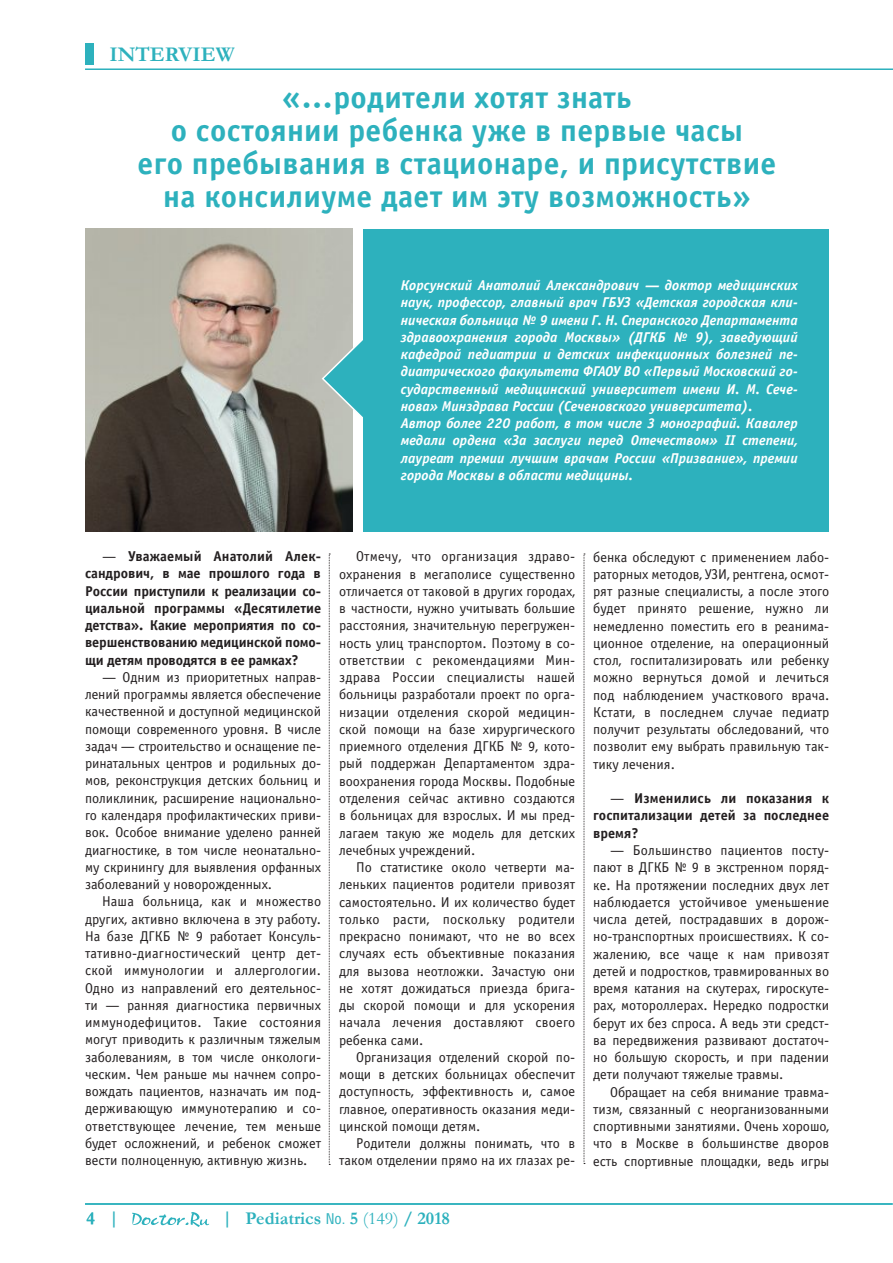
<style>
.page{position:relative;width:893px;height:1263px;background:#fff}
.page>*{position:absolute;margin:0;border:0;box-sizing:border-box;transform-origin:0 0}
.t1{font:700 31.5px/33px "Officina Sans C";letter-spacing:.01em;color:#2db1bd;text-align:center}
.t2{font:700 21px "Garamond";color:#2db1bd}
.t3{font:700 18px "Garamond";color:#2db1bd}
.t4{font:14.25px/17.2px "Officina Sans C";color:#231f20;text-align:justify}
.t5{font:italic 700 14.25px/17.2px "Officina Sans C";color:#fff}
.t6{font:700 14.25px/17.2px "Officina Sans C";letter-spacing:-.005em;color:#231f20;text-align:justify}
.s1{font-weight:400}
.s2{font-family:"Helios Cond";font-weight:400;font-size:15px}
</style>
<div class="page">
<hr style="left:85px;top:1203px;width:808px;height:2px;background:#2db1bd">
<svg style="left:132px;top:1212px;width:77px;height:15px"></svg>
<hr style="left:85px;top:68px;width:808px;height:2px;background:#2db1bd">
<div style="left:85px;top:43px;width:9px;height:21px;background:#2db1bd"></div>
<img style="left:85px;top:229px;width:267px;height:302px">
<svg style="left:321px;top:332px;width:42px;height:92px"></svg>
<div style="left:363px;top:229px;width:466px;height:302px;background:#2db1bd"></div>
<svg style="left:329px;top:554px;width:1px;height:611px"></svg>
<svg style="left:584px;top:554px;width:1px;height:610px"></svg>
<h2 class="t2" style="left:109px;top:40px;width:127px">INTERVIEW</h2>
<h1 class="t1" style="left:138px;top:82px;width:640px">«…родители хотят знать<br>о состоянии ребенка уже в первые часы<br>его пребывания в стационаре, и присутствие на консилиуме дает им эту возможность»</h1>
<p class="t5" style="left:401px;top:277px;width:398px">Корсунский Анатолий Александрович — доктор медицинских наук, профессор, главный врач ГБУЗ «Детская городская кли&shy;ническая больница № 9 имени Г. Н. Сперанского Департамента здравоохранения города Москвы» (ДГКБ № 9), заведующий кафедрой педиатрии и детских инфекционных болезней пе&shy;диатрического факультета ФГАОУ ВО «Первый Московский го&shy;сударственный медицинский университет имени И. М. Сече&shy;нова» Минздрава России (Сеченовского университета).<br>Автор более 220 работ, в том числе 3 монографий. Кавалер медали ордена «За заслуги перед Отечеством» II степени, лауреат премии лучшим врачам России «Призвание», премии города Москвы в области медицины.</p>
<p class="t6" style="left:85px;top:548px;width:238px;text-indent:17px"><span class="s1">—</span> Уважаемый Анатолий Алек&shy;сандрович, в мае прошлого года в России приступили к реализации со&shy;циальной программы «Десятилетие детства». Какие мероприятия по со&shy;вершенствованию медицинской помо&shy;щи детям проводятся в ее рамках?</p>
<p class="t4" style="left:85px;top:669px;width:238px;text-indent:17px">— Одним из приоритетных направ&shy;лений программы является обеспечение качественной и доступной медицинской помощи современного уровня. В числе задач — строительство и оснащение пе&shy;ринатальных центров и родильных до&shy;мов, реконструкция детских больниц и поликлиник, расширение национально&shy;го календаря профилактических приви&shy;вок. Особое внимание уделено ранней диагностике, в том числе неонатально&shy;му скринингу для выявления орфанных заболеваний у новорожденных.</p>
<p class="t4" style="left:85px;top:893px;width:238px;text-indent:17px">Наша больница, как и множество других, активно включена в эту работу.<br>На базе ДГКБ № 9 работает Консуль&shy;тативно-диагностический центр дет&shy;ской иммунологии и аллергологии.<br>Одно из направлений его деятельнос&shy;ти — ранняя диагностика первичных иммунодефицитов. Такие состояния могут приводить к различным тяжелым заболеваниям, в том числе онкологи&shy;ческим. Чем раньше мы начнем сопро&shy;вождать пациентов, назначать им под&shy;держивающую иммунотерапию и со&shy;ответствующее лечение, тем меньше будет осложнений, и ребенок сможет вести полноценную, активную жизнь.</p>
<p class="t4" style="left:339px;top:548px;width:238px;text-indent:17px">Отмечу, что организация здраво&shy;охранения в мегаполисе существенно отличается от таковой в других городах, в частности, нужно учитывать большие расстояния, значительную перегружен&shy;ность улиц транспортом. Поэтому в со&shy;ответствии с рекомендациями Мин&shy;здрава России специалисты нашей больницы разработали проект по орга&shy;низации отделения скорой медицин&shy;ской помощи на базе хирургического приемного отделения ДГКБ № 9, кото&shy;рый поддержан Департаментом здра&shy;воохранения города Москвы. Подобные отделения сейчас активно создаются в больницах для взрослых. И мы пред&shy;лагаем такую же модель для детских лечебных учреждений.</p>
<p class="t4" style="left:339px;top:859px;width:238px;text-indent:17px">По статистике около четверти ма&shy;леньких пациентов родители привозят самостоятельно. И их количество будет только расти, поскольку родители прекрасно понимают, что не во всех случаях есть объективные показания для вызова неотложки. Зачастую они не хотят дожидаться приезда брига&shy;ды скорой помощи и для ускорения начала лечения доставляют своего ребенка сами.</p>
<p class="t4" style="left:339px;top:1049px;width:238px;text-indent:17px">Организация отделений скорой по&shy;мощи в детских больницах обеспечит доступность, эффективность и, самое главное, оперативность оказания меди&shy;цинской помощи детям.</p>
<p class="t4" style="left:339px;top:1135px;width:238px;text-align:right">Родители должны понимать, что в таком отделении прямо на их глазах ре-</p>
<p class="t4" style="left:593px;top:548px;width:238px">бенка обследуют с применением лабо&shy;раторных методов, УЗИ, рентгена, осмот&shy;рят разные специалисты, а после этого будет принято решение, нужно ли немедленно поместить его в реанима&shy;ционное отделение, на операционный стол, госпитализировать или ребенку можно вернуться домой и лечиться под наблюдением участкового врача.<br>Кстати, в последнем случае педиатр получит результаты обследований, что позволит ему выбрать правильную так&shy;тику лечения.</p>
<p class="t6" style="left:593px;top:790px;width:238px;text-indent:17px"><span class="s1">—</span> Изменились ли показания к госпитализации детей за последнее время?</p>
<p class="t4" style="left:593px;top:842px;width:238px;text-indent:17px">— Большинство пациентов посту&shy;пают в ДГКБ № 9 в экстренном поряд&shy;ке. На протяжении последних двух лет наблюдается устойчивое уменьшение числа детей, пострадавших в дорож&shy;но-транспортных происшествиях. К со&shy;жалению, все чаще к нам привозят детей и подростков, травмированных во время катания на скутерах, гироскуте&shy;рах, мотороллерах. Нередко подростки берут их без спроса. А ведь эти средст&shy;ва передвижения развивают достаточ&shy;но большую скорость, и при падении дети получают тяжелые травмы.</p>
<p class="t4" style="left:593px;top:1083px;width:238px;text-indent:17px">Обращает на себя внимание травма&shy;тизм, связанный с неорганизованными спортивными занятиями. Очень хорошо, что в Москве в большинстве дворов есть спортивные площадки, ведь игры</p>
<p class="t3" style="left:86px;top:1205px;width:34px">4 |</p>
<p class="t3" style="left:222px;top:1206px;width:229px">| Pediatrics <span class="s2">No.</span> 5 <span class="s1">(149)</span> / 2018</p>
</div>
